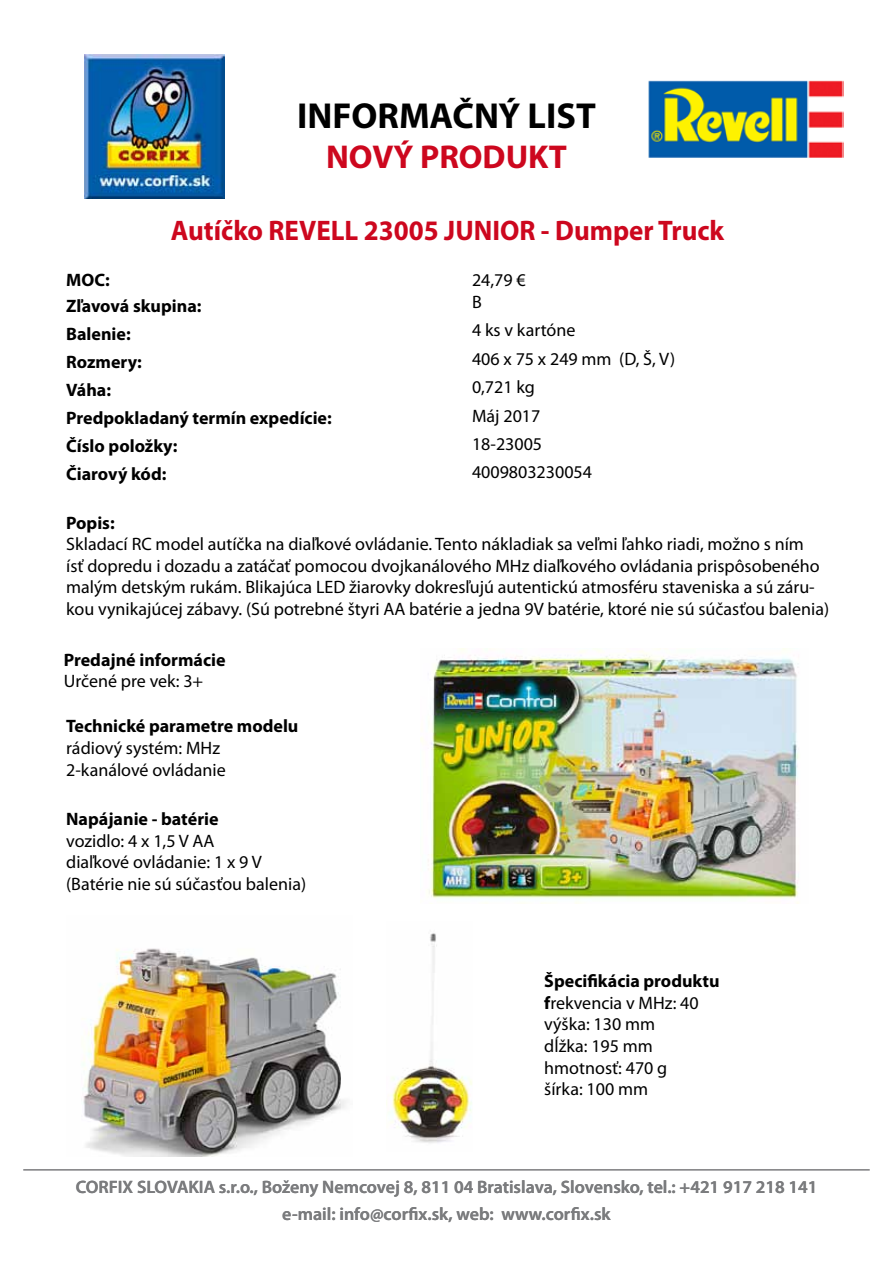
<style>
.page{position:relative;width:893px;height:1263px;background:#fff}
.page>*{position:absolute;margin:0;border:0;box-sizing:border-box;transform-origin:0 0}
.t1{font:700 36.3px "Myriad Pro";color:#000}
.t2{font:700 33.15px "Myriad Pro";color:#cd071e}
.t3{font:700 28.35px "Myriad Pro";color:#cd071e;scale:.95 1}
.t4{font:18px/21.6px "Myriad Pro";color:#000}
.t5{font:700 18px/27.9px "Myriad Pro";color:#000}
.t6{font:600 18px/27px "Myriad Pro";color:#7b7c7e;text-align:center}
.s1{font-weight:700}
</style>
<div class="page">
<img style="left:85px;top:54px;width:140px;height:145px">
<hr style="left:23px;top:1169px;width:847px;height:1px;background:#7b7c7e">
<img style="left:648px;top:80px;width:196px;height:78px">
<img style="left:391px;top:933px;width:81px;height:210px">
<img style="left:421px;top:648px;width:378px;height:256px">
<img style="left:82px;top:948px;width:264px;height:209px">
<h1 class="t1" style="left:297px;top:92px;width:300px">INFORMAČNÝ LIST</h1>
<h2 class="t2" style="left:326px;top:135px;width:242px">NOVÝ PRODUKT</h2>
<h3 class="t3" style="left:171px;top:212px;width:584px">Autíčko REVELL 23005 JUNIOR - Dumper Truck</h3>
<p class="t5" style="left:66px;top:267px;width:137px;line-height:25.8px">MOC:<br>Zľavová skupina:</p>
<p class="t5" style="left:66px;top:320px;width:267px">Balenie:<br>Rozmery:<br>Váha:<br>Predpokladaný termín expedície:<br>Číslo položky:<br>Čiarový kód:</p>
<p class="t4" style="left:472px;top:269px;width:55px">24,79 €<br>B</p>
<p class="t4" style="left:472px;top:316px;width:205px;line-height:28.3px">4 ks v kartóne<br>406 x 75 x 249 mm (D, Š, V)<br>0,721 kg<br>Máj 2017<br>18-23005<br>4009803230054</p>
<p class="t5" style="left:66px;top:508px;width:50px">Popis:</p>
<p class="t4" style="left:66px;top:533px;width:764px">Skladací RC model autíčka na diaľkové ovládanie. Tento nákladiak sa veľmi ľahko riadi, možno s ním<br>ísť dopredu i dozadu a zatáčať pomocou dvojkanálového MHz diaľkového ovládania prispôsobeného malým detským rukám. Blikajúca LED žiarovky dokresľujú autentickú atmosféru staveniska a sú záru&shy;kou vynikajúcej zábavy. (Sú potrebné štyri AA batérie a jedna 9V batérie, ktoré nie sú súčasťou balenia)</p>
<p class="t5" style="left:64px;top:645px;width:163px">Predajné informácie</p>
<p class="t4" style="left:64px;top:670px;width:141px">Určené pre vek: 3+</p>
<p class="t5" style="left:66px;top:712px;width:234px">Technické parametre modelu</p>
<p class="t4" style="left:66px;top:737px;width:161px">rádiový systém: MHz<br>2-kanálové ovládanie</p>
<p class="t5" style="left:66px;top:804px;width:154px">Napájanie - batérie</p>
<p class="t4" style="left:66px;top:829px;width:241px">vozidlo: 4 x 1,5 V AA<br>diaľkové ovládanie: 1 x 9 V (Batérie nie sú súčasťou balenia)</p>
<p class="t4" style="left:544px;top:970px;width:177px"><span class="s1">Špecifikácia produktu f</span>rekvencia v MHz: 40 výška: 130 mm<br>dĺžka: 195 mm hmotnosť: 470 g<br>šírka: 100 mm</p>
<p class="t6" style="left:76px;top:1173px;width:743px">CORFIX SLOVAKIA s.r.o., Boženy Nemcovej 8, 811 04 Bratislava, Slovensko, tel.: +421 917 218 141 e-mail: info@corfix.sk, web: www.corfix.sk</p>
</div>
